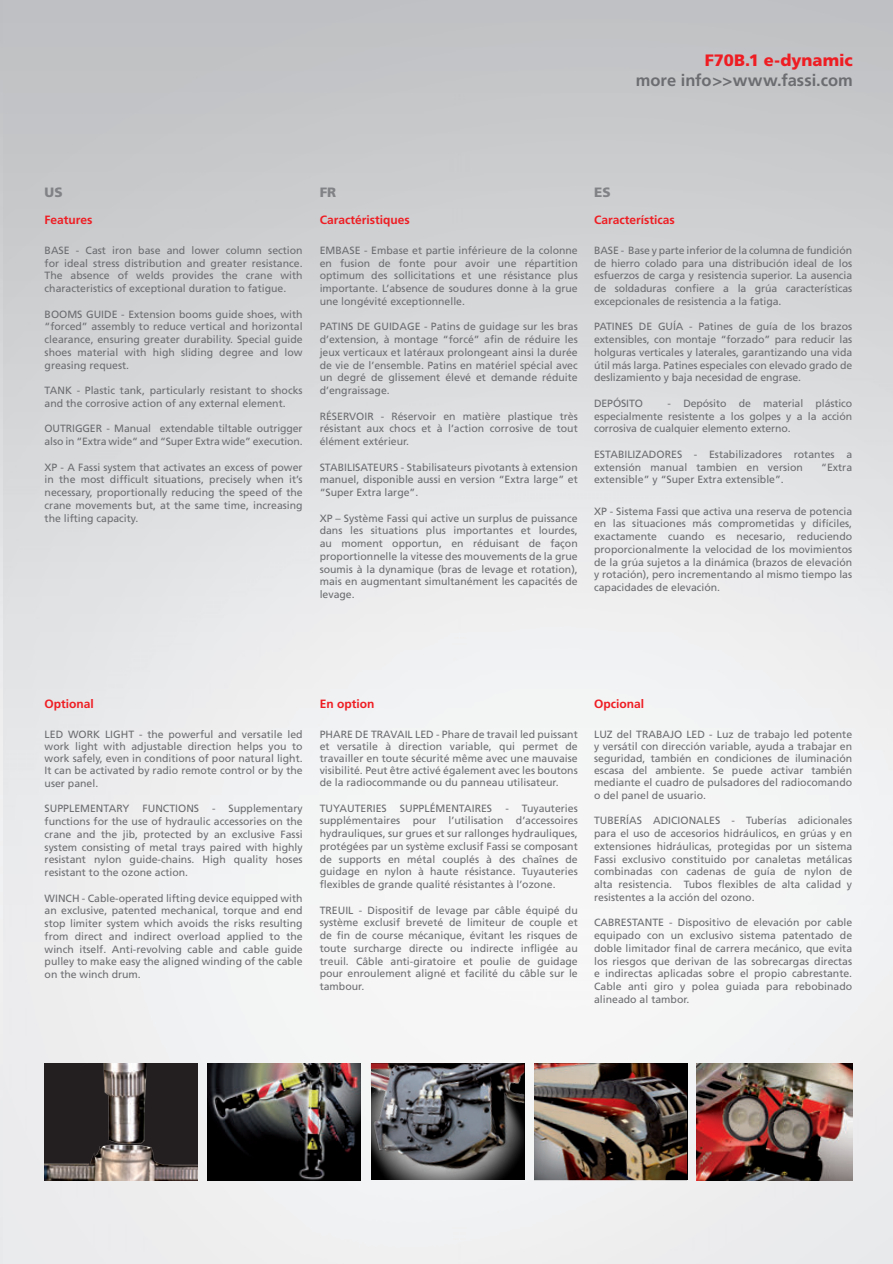
<style>
.page{position:relative;width:893px;height:1264px;background:#fff}
.page>*{position:absolute;margin:0;border:0;box-sizing:border-box;transform-origin:0 0}
.t1{font:700 16.5px "Frutiger";color:#6c6d70}
.t2{font:900 16.5px "Frutiger";color:#ee1d23}
.t3{font:900 13.5px "Frutiger";color:#808285}
.t4{font:700 12px "Frutiger";color:#ee1d23}
.t5{font:10.5px/12.8px "Frutiger";color:#6c6d70;text-align:justify}
</style>
<div class="page">
<img style="left:0;top:0;width:892px;height:1264px">
<img style="left:534px;top:1063px;width:153px;height:117px">
<img style="left:208px;top:1063px;width:153px;height:117px">
<img style="left:44px;top:1063px;width:154px;height:117px">
<img style="left:696px;top:1063px;width:156px;height:117px">
<img style="left:371px;top:1063px;width:153px;height:117px">
<h1 class="t2" style="left:704px;top:50px;width:150px">F70B.1 e-dynamic</h1>
<h1 class="t1" style="left:635px;top:71px;width:219px">more info&gt;&gt;www.fassi.com</h1>
<p class="t3" style="left:45px;top:184px;width:19px">US</p>
<p class="t4" style="left:45px;top:213px;width:49px">Features</p>
<p class="t5" style="left:45px;top:244px;width:259px">BASE - Cast iron base and lower column section for ideal stress distribution and greater resistance.<br>The absence of welds provides the crane with characteristics of exceptional duration to fatigue.</p>
<p class="t5" style="left:45px;top:308px;width:259px">BOOMS GUIDE - Extension booms guide shoes, with “forced” assembly to reduce vertical and horizontal clearance, ensuring greater durability. Special guide shoes material with high sliding degree and low greasing request.</p>
<p class="t5" style="left:45px;top:384px;width:259px">TANK - Plastic tank, particularly resistant to shocks and the corrosive action of any external element.</p>
<p class="t5" style="left:45px;top:422px;width:259px">OUTRIGGER - Manual extendable tiltable outrigger also in “Extra wide“ and “Super Extra wide” execution.</p>
<p class="t5" style="left:45px;top:461px;width:259px">XP - A Fassi system that activates an excess of power in the most difficult situations, precisely when it’s necessary, proportionally reducing the speed of the crane movements but, at the same time, increasing the lifting capacity.</p>
<p class="t3" style="left:320px;top:184px;width:18px">FR</p>
<p class="t4" style="left:320px;top:213px;width:92px">Caractéristiques</p>
<p class="t5" style="left:320px;top:244px;width:259px">EMBASE - Embase et partie inférieure de la colonne en fusion de fonte pour avoir une répartition optimum des sollicitations et une résistance plus importante. L’absence de soudures donne à la grue une longévité exceptionnelle.</p>
<p class="t5" style="left:320px;top:320px;width:259px">PATINS DE GUIDAGE - Patins de guidage sur les bras d’extension, à montage “forcé” afin de réduire les jeux verticaux et latéraux prolongeant ainsi la durée de vie de l’ensemble. Patins en matériel spécial avec un degré de glissement élevé et demande réduite d’engraissage.</p>
<p class="t5" style="left:320px;top:410px;width:259px">RÉSERVOIR - Réservoir en matière plastique très résistant aux chocs et à l’action corrosive de tout élément extérieur.</p>
<p class="t5" style="left:320px;top:461px;width:259px">STABILISATEURS - Stabilisateurs pivotants à extension manuel, disponible aussi en version “Extra large” et “Super Extra large”.</p>
<p class="t5" style="left:320px;top:512px;width:259px">XP – Système Fassi qui active un surplus de puissance dans les situations plus importantes et lourdes, au moment opportun, en réduisant de façon proportionnelle la vitesse des mouvements de la grue soumis à la dynamique (bras de levage et rotation), mais en augmentant simultanément les capacités de levage.</p>
<p class="t3" style="left:594px;top:184px;width:18px">ES</p>
<p class="t4" style="left:594px;top:213px;width:82px">Características</p>
<p class="t5" style="left:594px;top:244px;width:259px">BASE - Base y parte inferior de la columna de fundición de hierro colado para una distribución ideal de los esfuerzos de carga y resistencia superior. La ausencia de soldaduras confiere a la grúa características excepcionales de resistencia a la fatiga.</p>
<p class="t5" style="left:594px;top:320px;width:259px">PATINES DE GUÍA - Patines de guía de los brazos extensibles, con montaje “forzado” para reducir las holguras verticales y laterales, garantizando una vida útil más larga. Patines especiales con elevado grado de deslizamiento y baja necesidad de engrase.</p>
<p class="t5" style="left:594px;top:397px;width:50px">DEPÓSITO</p>
<p class="t5" style="left:594px;top:397px;width:259px;text-indent:74px">- Depósito de material plástico especialmente resistente a los golpes y a la acción corrosiva de cualquier elemento externo.</p>
<p class="t5" style="left:594px;top:448px;width:259px">ESTABILIZADORES - Estabilizadores rotantes a extensión manual tambien en version</p>
<p class="t5" style="left:821px;top:461px;width:32px">“Extra</p>
<p class="t5" style="left:594px;top:473px;width:191px">extensible” y “Super Extra extensible”.</p>
<p class="t5" style="left:594px;top:505px;width:259px">XP - Sistema Fassi que activa una reserva de potencia en las situaciones más comprometidas y difíciles, exactamente cuando es necesario, reduciendo proporcionalmente la velocidad de los movimientos de la grúa sujetos a la dinámica (brazos de elevación y rotación), pero incrementando al mismo tiempo las capacidades de elevación.</p>
<p class="t4" style="left:45px;top:696px;width:51px">Optional</p>
<p class="t5" style="left:45px;top:728px;width:259px;line-height:12.1px">LED WORK LIGHT - the powerful and versatile led work light with adjustable direction helps you to work safely, even in conditions of poor natural light.<br>It can be activated by radio remote control or by the user panel.</p>
<p class="t5" style="left:45px;top:802px;width:259px">SUPPLEMENTARY FUNCTIONS - Supplementary functions for the use of hydraulic accessories on the crane and the jib, protected by an exclusive Fassi system consisting of metal trays paired with highly resistant nylon guide-chains. High quality hoses resistant to the ozone action.</p>
<p class="t5" style="left:45px;top:891px;width:259px">WINCH - Cable-operated lifting device equipped with an exclusive, patented mechanical, torque and end stop limiter system which avoids the risks resulting from direct and indirect overload applied to the winch itself. Anti-revolving cable and cable guide pulley to make easy the aligned winding of the cable on the winch drum.</p>
<p class="t4" style="left:320px;top:696px;width:56px">En option</p>
<p class="t5" style="left:320px;top:728px;width:259px;line-height:12px">PHARE DE TRAVAIL LED - Phare de travail led puissant et versatile à direction variable, qui permet de travailler en toute sécurité même avec une mauvaise visibilité. Peut être activé également avec les boutons de la radiocommande ou du panneau utilisateur.</p>
<p class="t5" style="left:320px;top:801px;width:259px">TUYAUTERIES SUPPLÉMENTAIRES - Tuyauteries supplémentaires pour l’utilisation d’accessoires hydrauliques, sur grues et sur rallonges hydrauliques, protégées par un système exclusif Fassi se composant de supports en métal couplés à des chaînes de guidage en nylon à haute résistance. Tuyauteries flexibles de grande qualité résistantes à l’ozone.</p>
<p class="t5" style="left:320px;top:903px;width:259px">TREUIL - Dispositif de levage par câble équipé du système exclusif breveté de limiteur de couple et de fin de course mécanique, évitant les risques de toute surcharge directe ou indirecte infligée au treuil. Câble anti-giratoire et poulie de guidage pour enroulement aligné et facilité du câble sur le tambour.</p>
<p class="t4" style="left:594px;top:696px;width:52px">Opcional</p>
<p class="t5" style="left:594px;top:728px;width:259px;line-height:12.1px">LUZ del TRABAJO LED - Luz de trabajo led potente y versátil con dirección variable, ayuda a trabajar en seguridad, también en condiciones de iluminación escasa del ambiente. Se puede activar también mediante el cuadro de pulsadores del radiocomando o del panel de usuario.</p>
<p class="t5" style="left:594px;top:814px;width:259px">TUBERÍAS ADICIONALES - Tuberías adicionales para el uso de accesorios hidráulicos, en grúas y en extensiones hidráulicas, protegidas por un sistema Fassi exclusivo constituido por canaletas metálicas combinadas con cadenas de guía de nylon de alta resistencia. Tubos flexibles de alta calidad y resistentes a la acción del ozono.</p>
<p class="t5" style="left:594px;top:916px;width:259px">CABRESTANTE - Dispositivo de elevación por cable equipado con un exclusivo sistema patentado de doble limitador final de carrera mecánico, que evita los riesgos que derivan de las sobrecargas directas e indirectas aplicadas sobre el propio cabrestante.<br>Cable anti giro y polea guiada para rebobinado alineado al tambor.</p>
</div>
